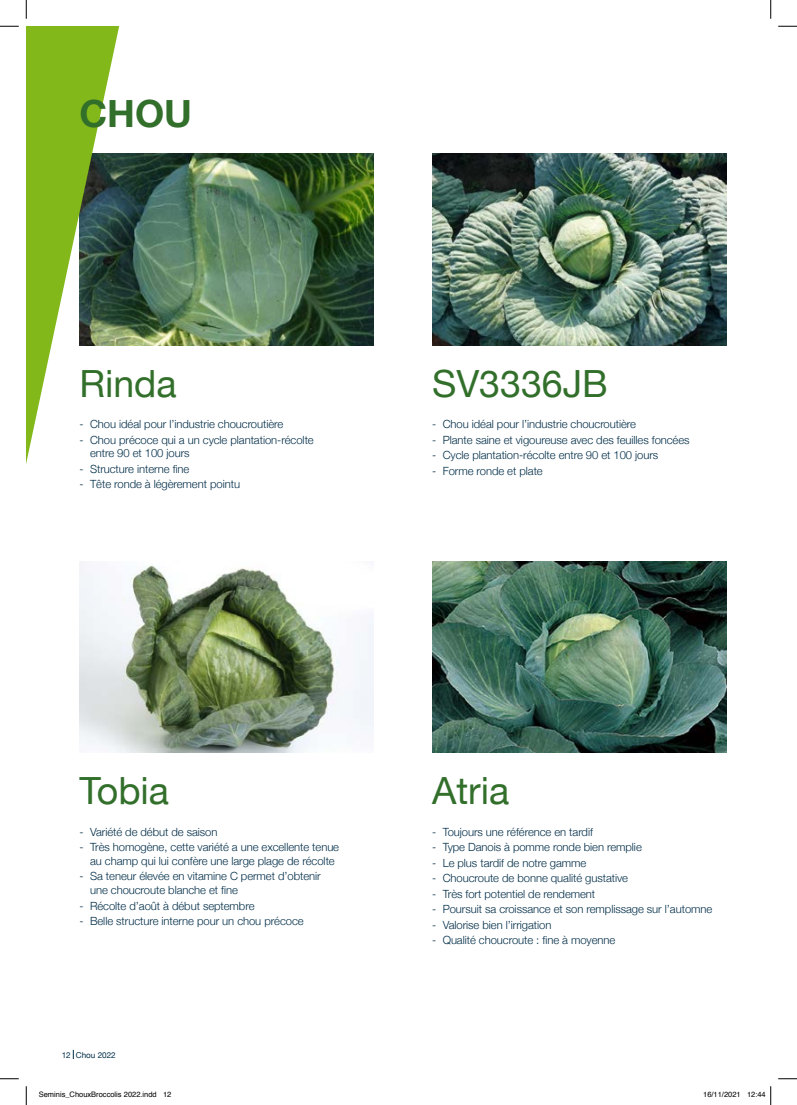
<style>
.page{position:relative;width:797px;height:1105px;background:#fff}
.page>*{position:absolute;margin:0;border:0;box-sizing:border-box;transform-origin:0 0}
.t1{font:37.5px "Helvetica Neue";color:#326f2b}
.t2{font:700 37.5px "Helvetica Neue";color:#326f2b}
.t3{font:300 11.25px/13.8px "Helvetica Neue";letter-spacing:-.005em;color:#002d48}
.t4{font:8.12px "Helvetica Neue";color:#002d48}
.t5{font:7.5px "Helvetica";color:#000}
</style>
<div class="page">
<img style="left:123px;top:154px;width:250px;height:191px">
<svg style="left:26px;top:26px;width:97px;height:1034px"></svg>
<img style="left:432px;top:154px;width:294px;height:191px">
<img style="left:79px;top:561px;width:294px;height:192px">
<img style="left:432px;top:561px;width:294px;height:192px">
<svg style="left:0;top:25px;width:19px;height:2px"></svg>
<svg style="left:778px;top:25px;width:19px;height:2px"></svg>
<svg style="left:0;top:1078px;width:19px;height:1px"></svg>
<svg style="left:778px;top:1078px;width:19px;height:1px"></svg>
<svg style="left:25px;top:0;width:2px;height:19px"></svg>
<svg style="left:25px;top:1086px;width:2px;height:19px"></svg>
<svg style="left:770px;top:0;width:1px;height:19px"></svg>
<svg style="left:770px;top:1086px;width:1px;height:19px"></svg>
<h1 class="t2" style="left:79px;top:84px;width:114px">CHOU</h1>
<h1 class="t1" style="left:79px;top:356px;width:99px">Rinda</h1>
<p class="t3" style="left:79px;top:416px;width:205px">- Chou idéal pour l’industrie choucroutière</p>
<p class="t3" style="left:90px;top:432px;width:225px;text-indent:-11px">- Chou précoce qui a un cycle plantation-récolte entre 90 et 100 jours</p>
<p class="t3" style="left:79px;top:461px;width:111px">- Structure interne fine</p>
<p class="t3" style="left:79px;top:477px;width:162px">- Tête ronde à légèrement pointu</p>
<h1 class="t1" style="left:432px;top:356px;width:177px">SV3336JB</h1>
<p class="t3" style="left:432px;top:416px;width:205px">- Chou idéal pour l’industrie choucroutière</p>
<p class="t3" style="left:432px;top:432px;width:259px">- Plante saine et vigoureuse avec des feuilles foncées</p>
<p class="t3" style="left:432px;top:447px;width:228px">- Cycle plantation-récolte entre 90 et 100 jours</p>
<p class="t3" style="left:432px;top:463px;width:112px">- Forme ronde et plate</p>
<h1 class="t1" style="left:79px;top:764px;width:91px">Tobia</h1>
<p class="t3" style="left:79px;top:824px;width:140px">- Variété de début de saison</p>
<p class="t3" style="left:79px;top:839px;width:261px;text-align:center">- Très homogène, cette variété a une excellente tenue au champ qui lui confère une large plage de récolte</p>
<p class="t3" style="left:90px;top:869px;width:232px;text-indent:-11px">- Sa teneur élevée en vitamine C permet d’obtenir une choucroute blanche et fine</p>
<p class="t3" style="left:79px;top:898px;width:176px">- Récolte d’août à début septembre</p>
<p class="t3" style="left:79px;top:913px;width:226px">- Belle structure interne pour un chou précoce</p>
<h1 class="t1" style="left:432px;top:764px;width:79px">Atria</h1>
<p class="t3" style="left:432px;top:824px;width:162px">- Toujours une référence en tardif</p>
<p class="t3" style="left:432px;top:839px;width:211px">- Type Danois à pomme ronde bien remplie</p>
<p class="t3" style="left:432px;top:855px;width:156px">- Le plus tardif de notre gamme</p>
<p class="t3" style="left:432px;top:870px;width:197px">- Choucroute de bonne qualité gustative</p>
<p class="t3" style="left:432px;top:886px;width:165px">- Très fort potentiel de rendement</p>
<p class="t3" style="left:432px;top:901px;width:282px">- Poursuit sa croissance et son remplissage sur l’automne</p>
<p class="t3" style="left:432px;top:917px;width:121px">- Valorise bien l’irrigation</p>
<p class="t3" style="left:432px;top:933px;width:185px">- Qualité choucroute : fine à moyenne</p>
<p class="t4" style="left:62px;top:1049px;width:56px">12 Chou 2022</p>
<p class="t5" style="left:39px;top:1089px;width:134px">Seminis_ChouxBroccolis 2022.indd 12</p>
<p class="t5" style="left:703px;top:1089px;width:64px">16/11/2021 12:44</p>
</div>
